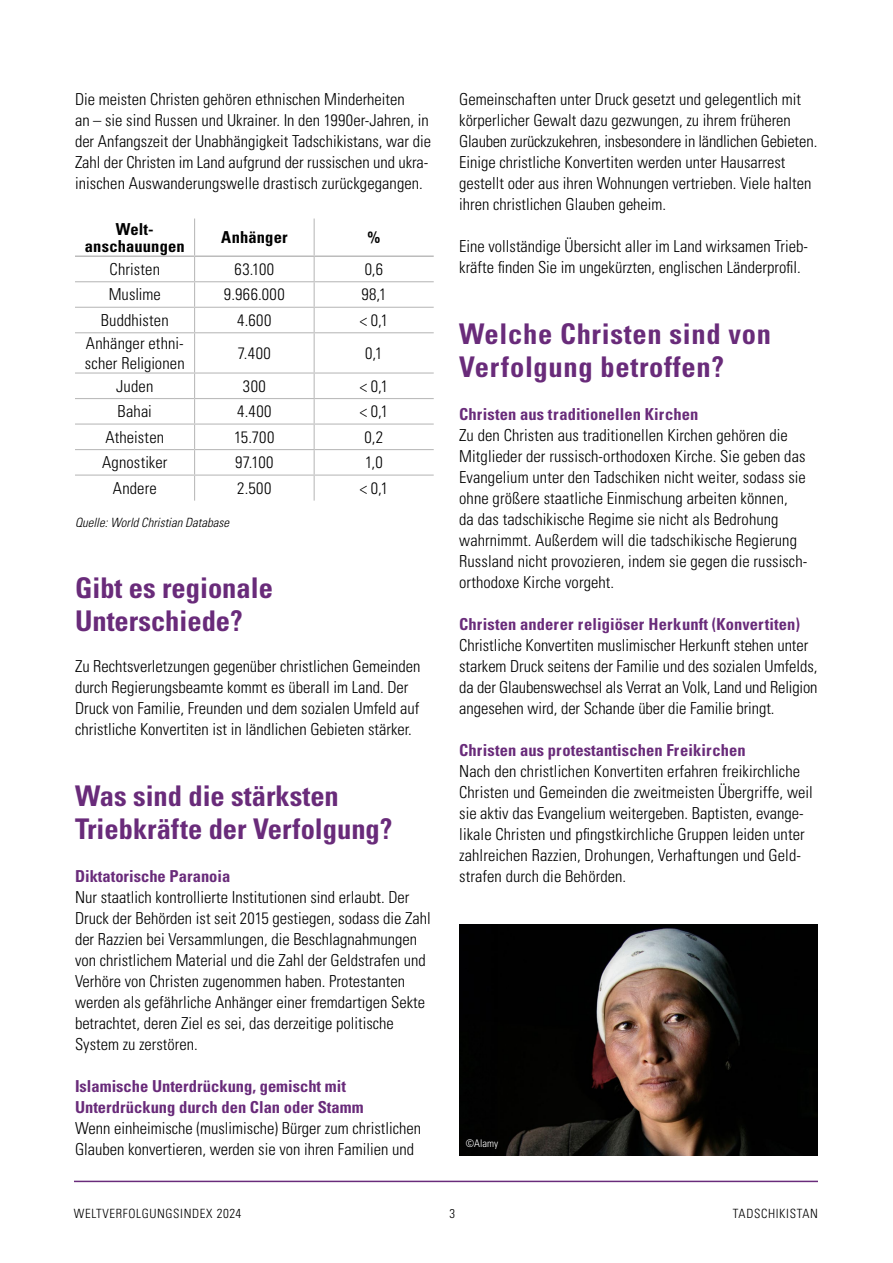
<style>
.page{position:relative;width:893px;height:1263px;background:#fff}
.page>*{position:absolute;margin:0;border:0;box-sizing:border-box;transform-origin:0 0}
.t1{font:700 condensed 28.5px/33px "Univers LT Std";color:#692b7a}
.t2{font:700 condensed 28.5px/33px "Univers LT Std";letter-spacing:.025em;color:#692b7a}
.t3{font:300 condensed 16.5px/21px "Univers LT Std";color:#000}
.t4{font:700 condensed 16.5px/21px "Univers LT Std";letter-spacing:.005em;color:#692b7a}
.t5{font:700 condensed 16.5px/17.2px "Univers LT Std";letter-spacing:.01em;color:#000;text-align:center}
.t6{font:300 condensed 12.75px "Univers LT Std";letter-spacing:.05em;color:#000}
.t7{font:italic 300 condensed 12.75px "Univers LT Std";color:#000}
.t8{font:300 condensed 10.5px "Univers LT Std";letter-spacing:.005em;color:#fff}
.s1{font-size:13.05px}
</style>
<div class="page">
<hr style="left:74px;top:1181px;width:744px;height:1px;background:#692b7a">
<hr style="left:194px;top:219px;width:1px;height:36px;background:#bcbcbc">
<hr style="left:314px;top:219px;width:1px;height:36px;background:#bcbcbc">
<hr style="left:75px;top:255px;width:120px;height:2px;background:#bcbcbc">
<hr style="left:195px;top:255px;width:119px;height:2px;background:#bcbcbc">
<hr style="left:314px;top:255px;width:120px;height:2px;background:#bcbcbc">
<hr style="left:75px;top:281px;width:120px;height:1px;background:#bcbcbc">
<hr style="left:195px;top:281px;width:119px;height:1px;background:#bcbcbc">
<hr style="left:314px;top:281px;width:120px;height:1px;background:#bcbcbc">
<hr style="left:75px;top:307px;width:120px;height:1px;background:#bcbcbc">
<hr style="left:195px;top:307px;width:119px;height:1px;background:#bcbcbc">
<svg style="left:194px;top:257px;width:1px;height:75px"></svg>
<hr style="left:314px;top:307px;width:120px;height:1px;background:#bcbcbc">
<svg style="left:314px;top:257px;width:1px;height:75px"></svg>
<hr style="left:75px;top:332px;width:120px;height:1px;background:#bcbcbc">
<hr style="left:195px;top:332px;width:119px;height:1px;background:#bcbcbc">
<hr style="left:194px;top:333px;width:1px;height:39px;background:#bcbcbc">
<hr style="left:75px;top:372px;width:120px;height:2px;background:#bcbcbc">
<hr style="left:195px;top:372px;width:119px;height:2px;background:#bcbcbc">
<hr style="left:314px;top:372px;width:120px;height:2px;background:#bcbcbc">
<hr style="left:75px;top:398px;width:120px;height:1px;background:#bcbcbc">
<hr style="left:195px;top:398px;width:119px;height:1px;background:#bcbcbc">
<hr style="left:314px;top:398px;width:120px;height:1px;background:#bcbcbc">
<hr style="left:75px;top:423px;width:120px;height:2px;background:#bcbcbc">
<hr style="left:195px;top:423px;width:119px;height:2px;background:#bcbcbc">
<hr style="left:314px;top:423px;width:120px;height:2px;background:#bcbcbc">
<hr style="left:75px;top:449px;width:120px;height:1px;background:#bcbcbc">
<hr style="left:195px;top:449px;width:119px;height:1px;background:#bcbcbc">
<hr style="left:314px;top:449px;width:120px;height:1px;background:#bcbcbc">
<hr style="left:75px;top:474px;width:120px;height:2px;background:#bcbcbc">
<hr style="left:195px;top:474px;width:119px;height:2px;background:#bcbcbc">
<svg style="left:194px;top:374px;width:1px;height:127px"></svg>
<hr style="left:314px;top:474px;width:120px;height:2px;background:#bcbcbc">
<hr style="left:314px;top:332px;width:120px;height:1px;background:#bcbcbc">
<hr style="left:314px;top:333px;width:1px;height:39px;background:#bcbcbc">
<svg style="left:314px;top:374px;width:1px;height:127px"></svg>
<img style="left:459px;top:924px;width:359px;height:231px">
<p class="t3" style="left:75px;top:89px;width:358px">Die meisten Christen gehören ethnischen Minderheiten<br>an – sie sind Russen und Ukrainer. In den 1990er-Jahren, in der Anfangszeit der Unabhängigkeit Tadschikistans, war die Zahl der Christen im Land aufgrund der russischen und ukra&shy;inischen Auswanderungswelle drastisch zurückgegangen.</p>
<p class="t5" style="left:85px;top:220px;width:101px">Welt&shy;anschauungen</p>
<p class="t5" style="left:221px;top:229px;width:68px">Anhänger</p>
<p class="t5" style="left:368px;top:229px;width:14px">%</p>
<p class="t3" style="left:110px;top:259px;width:52px">Christen</p>
<p class="t3" style="left:234px;top:259px;width:41px">63.100</p>
<p class="t3" style="left:365px;top:259px;width:20px">0,6</p>
<p class="t3" style="left:109px;top:284px;width:54px">Muslime</p>
<p class="t3" style="left:224px;top:284px;width:62px">9.966.000</p>
<p class="t3" style="left:361px;top:284px;width:27px">98,1</p>
<p class="t3" style="left:101px;top:310px;width:69px">Buddhisten</p>
<p class="t3" style="left:237px;top:310px;width:36px">4.600</p>
<p class="t3" style="left:360px;top:310px;width:30px">&lt; 0,1</p>
<p class="t3" style="left:85px;top:333px;width:101px;line-height:19.8px">Anhänger ethni&shy;scher Religionen</p>
<p class="t3" style="left:238px;top:343px;width:34px">7.400</p>
<p class="t3" style="left:365px;top:343px;width:19px">0,1</p>
<p class="t3" style="left:116px;top:375px;width:39px">Juden</p>
<p class="t3" style="left:243px;top:375px;width:24px">300</p>
<p class="t3" style="left:360px;top:375px;width:30px">&lt; 0,1</p>
<p class="t3" style="left:118px;top:401px;width:36px">Bahai</p>
<p class="t3" style="left:237px;top:401px;width:36px">4.400</p>
<p class="t3" style="left:360px;top:401px;width:30px">&lt; 0,1</p>
<p class="t3" style="left:105px;top:426px;width:60px">Atheisten</p>
<p class="t3" style="left:234px;top:426px;width:42px">15.700</p>
<p class="t3" style="left:365px;top:426px;width:20px">0,2</p>
<p class="t3" style="left:102px;top:452px;width:67px">Agnostiker</p>
<p class="t3" style="left:235px;top:452px;width:40px">97.100</p>
<p class="t3" style="left:365px;top:452px;width:19px">1,0</p>
<p class="t3" style="left:113px;top:477px;width:46px">Andere</p>
<p class="t3" style="left:237px;top:477px;width:36px">2.500</p>
<p class="t3" style="left:360px;top:477px;width:30px">&lt; 0,1</p>
<p class="t7" style="left:75px;top:515px;width:156px">Quelle: World Christian Database</p>
<h1 class="t1" style="left:75px;top:572px;width:199px">Gibt es regionale<br>Unterschiede?</h1>
<p class="t3" style="left:75px;top:656px;width:347px">Zu Rechtsverletzungen gegenüber christlichen Gemeinden durch Regierungsbeamte kommt es überall im Land. Der Druck von Familie, Freunden und dem sozialen Umfeld auf christliche Konvertiten ist in ländlichen Gebieten stärker.</p>
<h1 class="t1" style="left:75px;top:780px;width:319px">Was sind die stärksten<br>Triebkräfte der Verfolgung?</h1>
<p class="t4" style="left:75px;top:866px;width:157px">Diktatorische Paranoia</p>
<p class="t3" style="left:75px;top:887px;width:357px">Nur staatlich kontrollierte Institutionen sind erlaubt. Der Druck der Behörden ist seit 2015 gestiegen, sodass die Zahl der Razzien bei Versammlungen, die Beschlagnahmungen von christlichem Material und die Zahl der Geldstrafen und Verhöre von Christen zugenommen haben. Protestanten werden als gefährliche Anhänger einer fremdartigen Sekte betrachtet, deren Ziel es sei, das derzeitige politische System zu zerstören.</p>
<p class="t4" style="left:75px;top:1076px;width:290px">Islamische Unterdrückung, gemischt mit<br>Unterdrückung durch den Clan oder Stamm</p>
<p class="t3" style="left:75px;top:1118px;width:348px">Wenn einheimische (muslimische) Bürger zum christlichen<br>Glauben konvertieren, werden sie von ihren Familien und</p>
<p class="t3" style="left:459px;top:89px;width:360px">Gemeinschaften unter Druck gesetzt und gelegentlich mit körperlicher Gewalt dazu gezwungen, zu ihrem früheren Glauben zurückzukehren, insbesondere in ländlichen Gebieten.<br>Einige christliche Konvertiten werden unter Hausarrest gestellt oder aus ihren Wohnungen vertrieben. Viele halten ihren christlichen Glauben geheim.</p>
<p class="t3" style="left:459px;top:236px;width:350px">Eine vollständige Übersicht aller im Land wirksamen Trieb&shy;kräfte finden Sie im ungekürzten, englischen Länderprofil.</p>
<h1 class="t2" style="left:459px;top:318px;width:313px">Welche Christen sind von<br>Verfolgung betroffen?</h1>
<p class="t4" style="left:459px;top:404px;width:241px">Christen aus traditionellen Kirchen</p>
<p class="t3" style="left:459px;top:425px;width:350px">Zu den Christen aus traditionellen Kirchen gehören die Mitglieder der russisch-orthodoxen Kirche. Sie geben das Evangelium unter den Tadschiken nicht weiter, sodass sie ohne größere staatliche Einmischung arbeiten können,<br>da das tadschikische Regime sie nicht als Bedrohung wahrnimmt. Außerdem will die tadschikische Regierung Russland nicht provozieren, indem sie gegen die russisch&shy;orthodoxe Kirche vorgeht.</p>
<p class="t4" style="left:459px;top:614px;width:342px">Christen anderer religiöser Herkunft (Konvertiten)</p>
<p class="t3" style="left:459px;top:635px;width:360px">Christliche Konvertiten muslimischer Herkunft stehen unter starkem Druck seitens der Familie und des sozialen Umfelds, da der Glaubenswechsel als Verrat an Volk, Land und Religion angesehen wird, der Schande über die Familie bringt.</p>
<p class="t4" style="left:459px;top:740px;width:288px">Christen aus protestantischen Freikirchen</p>
<p class="t3" style="left:459px;top:761px;width:355px">Nach den christlichen Konvertiten erfahren freikirchliche Christen und Gemeinden die zweitmeisten Übergriffe, weil sie aktiv das Evangelium weitergeben. Baptisten, evange&shy;likale Christen und pfingstkirchliche Gruppen leiden unter zahlreichen Razzien, Drohungen, Verhaftungen und Geld&shy;strafen durch die Behörden.</p>
<p class="t8" style="left:466px;top:1137px;width:34px">©Alamy</p>
<p class="t6" style="left:74px;top:1206px;width:169px">WELTVERFOLGUNGSINDEX <span class="s1">2024</span></p>
<p class="t6" style="left:449px;top:1206px;width:7px">3</p>
<p class="t6" style="left:733px;top:1206px;width:87px">TADSCHIKISTAN</p>
</div>
